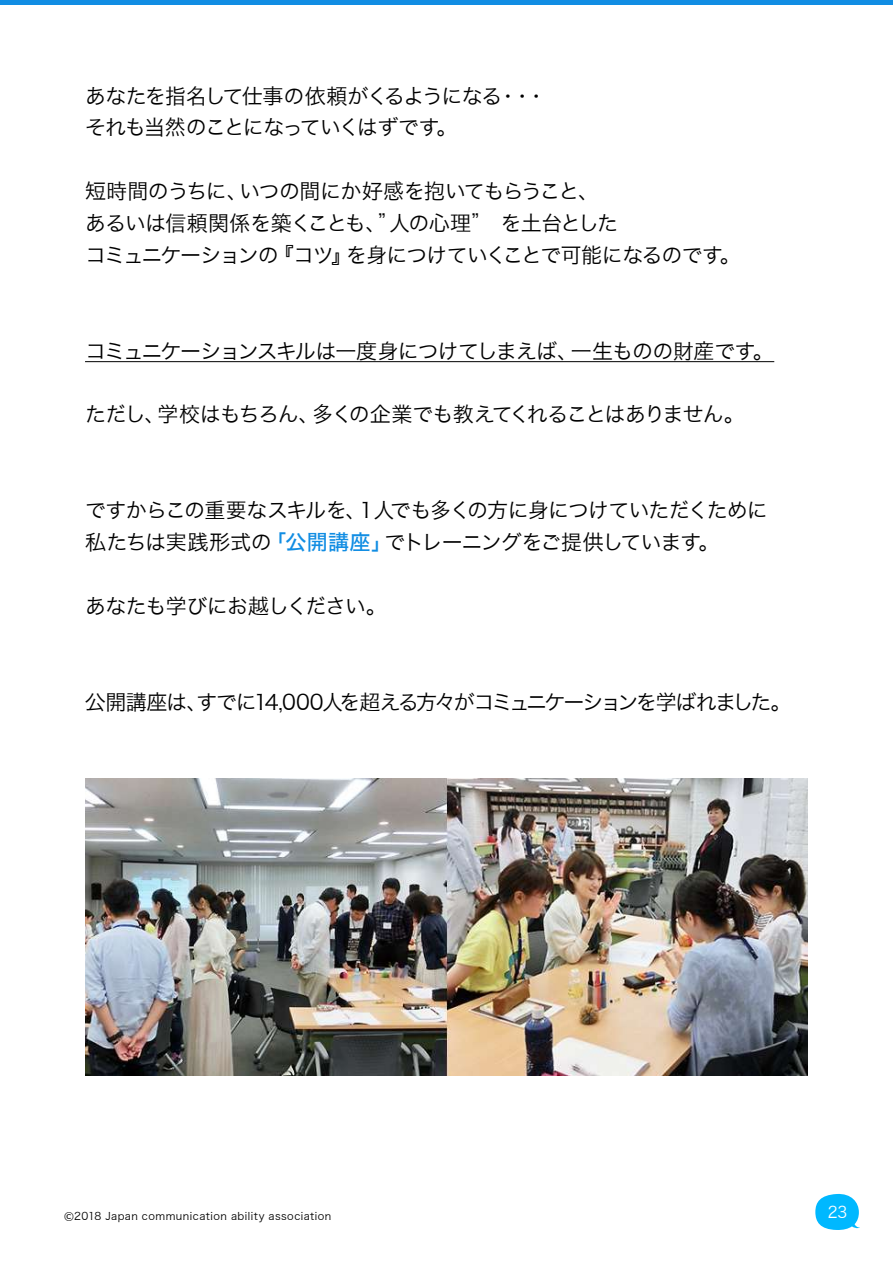
<style>
.page{position:relative;width:893px;height:1263px;background:#fff}
.page>*{position:absolute;margin:0;border:0;box-sizing:border-box;transform-origin:0 0}
.t1{font:21px/32px "Hiragino Kaku W3 90 msp RKSJ H";letter-spacing:-.055em;color:#000}
.t2{font:21px "Hiragino Kaku W3 90 msp RKSJ H";letter-spacing:-.035em;color:#000}
.t3{font:21px "Hiragino Kaku W3 90 msp RKSJ H";letter-spacing:-.095em;color:#000}
.t4{font:21px "Hiragino Kaku W3 90 msp RKSJ H";letter-spacing:-.03em;color:#000}
.t5{font:21px "Hiragino Kaku W3 90 msp RKSJ H";letter-spacing:-.09em;color:#000}
.t6{font:21px "Hiragino Kaku W3 90 msp RKSJ H";letter-spacing:-.025em;color:#000}
.t7{font:21px "Hiragino Kaku W3 90 msp RKSJ H";letter-spacing:-.01em;color:#000}
.t8{font:21px "Hiragino Kaku W5 90 msp RKSJ H";color:#118de3}
.t9{font:15.75px "Hiragino Kaku W3 90 msp RKSJ H";color:#fff;scale:.95 1}
.t10{font:10.5px "Hiragino Kaku W3 90 msp RKSJ H";letter-spacing:.045em;color:#000}
.s1{font-family:"Meiryo"}
</style>
<div class="page">
<hr style="left:0;top:0;width:893px;height:4px;background:#118de3">
<svg style="left:815px;top:1193px;width:45px;height:37px"></svg>
<hr style="left:85px;top:361px;width:689px;height:1px;background:#000">
<img style="left:85px;top:778px;width:723px;height:298px">
<p class="t1" style="left:437px;top:80px;width:67px;text-indent:-352px">あなたを指名して仕事の依頼がくるようになる。</p>
<p class="t1" style="left:498px;top:80px;width:51px">・・</p>
<p class="t1" style="left:512px;top:80px;width:22px">・</p>
<p class="t1" style="left:85px;top:112px;width:356px">それも当然のことになっていくはずです</p>
<p class="t2" style="left:85px;top:181px;width:164px">短時間のうちに、</p>
<p class="t2" style="left:239px;top:181px;width:361px">いつの間にか好感を抱いてもらうこと、</p>
<p class="t2" style="left:85px;top:212px;width:316px">あるいは信頼関係を築くことも、”</p>
<p class="t1" style="left:389px;top:208px;width:230px">人の心理” を土台とした</p>
<p class="t5" style="left:85px;top:244px;width:195px">コミュニケーションの</p>
<p class="t1" style="left:273px;top:240px;width:81px">『コツ』</p>
<p class="t1" style="left:346px;top:240px;width:379px">を身につけていくことで可能になるのです</p>
<p class="t1" style="left:720px;top:240px;width:22px">。</p>
<p class="t1" style="left:85px;top:336px;width:495px">コミュニケーションスキルは一度身につけてしまえば、</p>
<p class="t6" style="left:571px;top:340px;width:187px">一生ものの財産です</p>
<p class="t1" style="left:753px;top:336px;width:22px">。</p>
<p class="t1" style="left:85px;top:399px;width:82px">ただし、</p>
<p class="t1" style="left:158px;top:399px;width:164px">学校はもちろん、</p>
<p class="t1" style="left:312px;top:399px;width:434px">多くの企業でも教えてくれることはありません。</p>
<p class="t1" style="left:373px;top:495px;width:396px">人でも多くの方に身につけていただくために</p>
<p class="t4" style="left:85px;top:499px;width:293px">ですからこの重要なスキルを１、</p>
<p class="t7" style="left:85px;top:531px;width:188px">私たちは実践形式の</p>
<p class="t8" style="left:266px;top:531px;width:128px">「公開講座」</p>
<p class="t1" style="left:384px;top:527px;width:319px">でトレーニングをご提供しています</p>
<p class="t1" style="left:698px;top:527px;width:22px">。</p>
<p class="t2" style="left:85px;top:595px;width:303px">あなたも学びにお越しください。</p>
<p class="t3" style="left:85px;top:691px;width:708px">公開講座はすでに14,000人を超える方々がコミュニケーションを学ばれました。</p>
<p class="t1" style="left:187px;top:686px;width:22px">、</p>
<p class="t10" style="left:64px;top:1211px;width:269px"><span class="s1">©</span>2018 Japan communication ability association</p>
<p class="t9" style="left:828px;top:1204px;width:22px">23</p>
</div>
